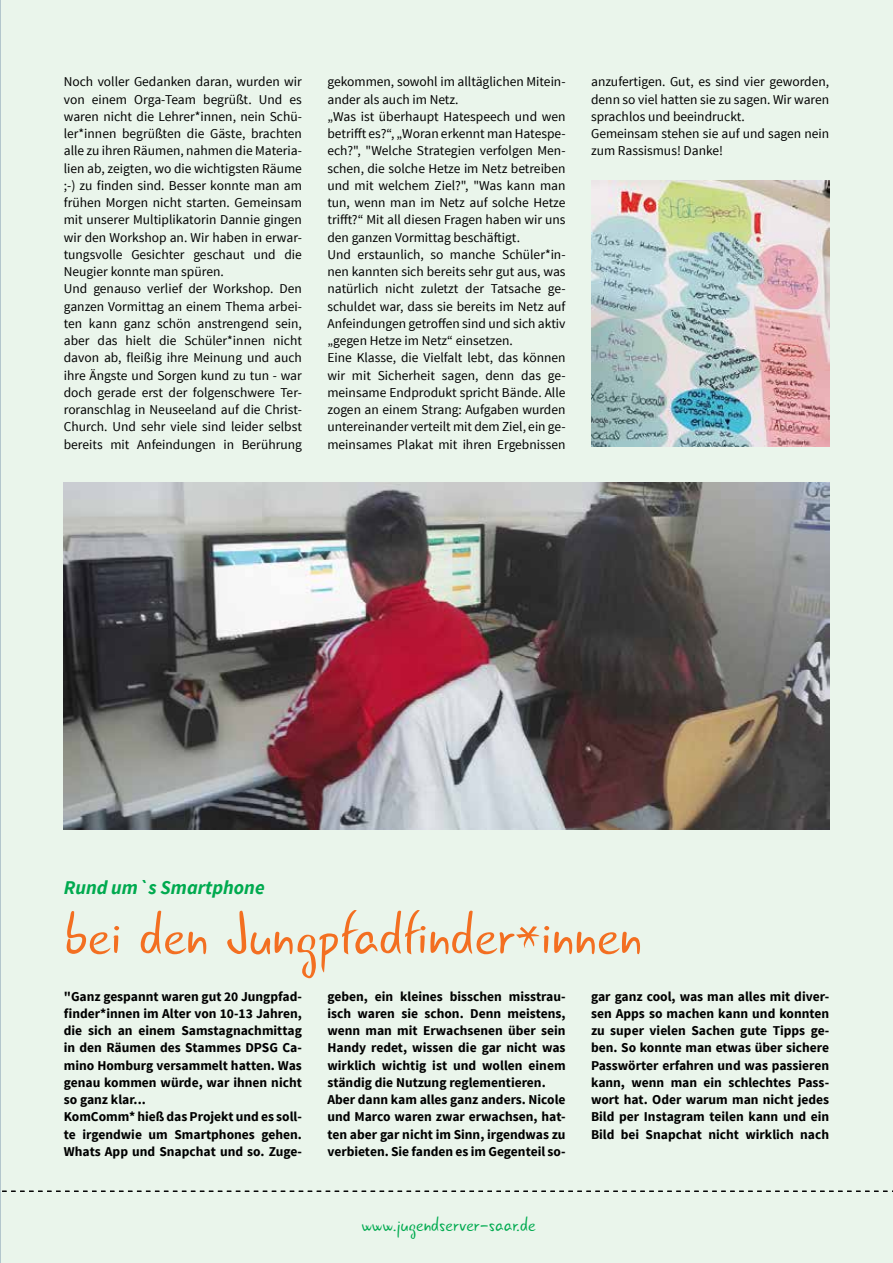
<style>
.page{position:relative;width:893px;height:1263px;background:#eaf5eb}
.page>*{position:absolute;margin:0;border:0;box-sizing:border-box;transform-origin:0 0}
.t1{font:63px "Gunny Rewritten";color:#f36f21}
.t2{font:21px "Gunny Rewritten";color:#00aa4f}
.t3{font:italic 700 19.5px "Source Sans Pro";color:#00aa4f}
.t4{font:13.5px/17.2px "Source Sans Pro";color:#000}
.t5{font:700 13.5px/17.2px "Source Sans Pro";color:#000}
</style>
<div class="page">
<hr style="left:0;top:0;width:1px;height:1263px;background:#839db1">
<svg style="left:0;top:1191px;width:893px;height:1px"></svg>
<img style="left:64px;top:482px;width:765px;height:347px">
<img style="left:591px;top:180px;width:238px;height:266px">
<p class="t4" style="left:64px;top:73px;width:240px">Noch voller Gedanken daran, wurden wir von einem Orga-Team begrüßt. Und es waren nicht die Lehrer*innen, nein Schü&shy;ler*innen begrüßten die Gäste, brachten alle zu ihren Räumen, nahmen die Materia&shy;lien ab, zeigten, wo die wichtigsten Räume ;-) zu finden sind. Besser konnte man am frühen Morgen nicht starten. Gemeinsam mit unserer Multiplikatorin Dannie gingen wir den Workshop an. Wir haben in erwar&shy;tungsvolle Gesichter geschaut und die Neugier konnte man spüren.<br>Und genauso verlief der Workshop. Den ganzen Vormittag an einem Thema arbei&shy;ten kann ganz schön anstrengend sein, aber das hielt die Schüler*innen nicht davon ab, fleißig ihre Meinung und auch ihre Ängste und Sorgen kund zu tun - war doch gerade erst der folgenschwere Ter&shy;roranschlag in Neuseeland auf die Christ-Church. Und sehr viele sind leider selbst bereits mit Anfeindungen in Berührung</p>
<p class="t4" style="left:327px;top:74px;width:240px">gekommen, sowohl im alltäglichen Mitein&shy;ander als auch im Netz.<br>„Was ist überhaupt Hatespeech und wen betrifft es?“, „Woran erkennt man Hatespe&shy;ech?", "Welche Strategien verfolgen Men&shy;schen, die solche Hetze im Netz betreiben und mit welchem Ziel?", "Was kann man tun, wenn man im Netz auf solche Hetze trifft?“ Mit all diesen Fragen haben wir uns den ganzen Vormittag beschäftigt.<br>Und erstaunlich, so manche Schüler*in&shy;nen kannten sich bereits sehr gut aus, was natürlich nicht zuletzt der Tatsache ge&shy;schuldet war, dass sie bereits im Netz auf Anfeindungen getroffen sind und sich aktiv „gegen Hetze im Netz“ einsetzen.<br>Eine Klasse, die Vielfalt lebt, das können wir mit Sicherheit sagen, denn das ge&shy;meinsame Endprodukt spricht Bände. Alle zogen an einem Strang: Aufgaben wurden untereinander verteilt mit dem Ziel, ein ge&shy;meinsames Plakat mit ihren Ergebnissen</p>
<p class="t4" style="left:591px;top:74px;width:240px">anzufertigen. Gut, es sind vier geworden, denn so viel hatten sie zu sagen. Wir waren sprachlos und beeindruckt.<br>Gemeinsam stehen sie auf und sagen nein zum Rassismus! Danke!</p>
<h3 class="t3" style="left:64px;top:875px;width:202px">Rund um`s Smartphone</h3>
<h1 class="t1" style="left:64px;top:894px;width:580px">bei den Jungpfadfinder*innen</h1>
<p class="t5" style="left:591px;top:988px;width:240px;text-align:justify">gar ganz cool, was man alles mit diver&shy;sen Apps so machen kann und konnten zu super vielen Sachen gute Tipps ge&shy;ben. So konnte man etwas über sichere Passwörter erfahren und was passieren kann, wenn man ein schlechtes Pass&shy;wort hat. Oder warum man nicht jedes Bild per Instagram teilen kann und ein Bild bei Snapchat nicht wirklich nach</p>
<p class="t5" style="left:64px;top:988px;width:240px">"Ganz gespannt waren gut 20 Jungpfad&shy;finder*innen im Alter von 10-13 Jahren, die sich an einem Samstagnachmittag in den Räumen des Stammes DPSG Ca&shy;mino Homburg versammelt hatten. Was genau kommen würde, war ihnen nicht so ganz klar...<br>KomComm* hieß das Projekt und es soll&shy;te irgendwie um Smartphones gehen.<br>Whats App und Snapchat und so. Zuge-</p>
<p class="t5" style="left:327px;top:988px;width:240px">geben, ein kleines bisschen misstrau&shy;isch waren sie schon. Denn meistens, wenn man mit Erwachsenen über sein Handy redet, wissen die gar nicht was wirklich wichtig ist und wollen einem ständig die Nutzung reglementieren.<br>Aber dann kam alles ganz anders. Nicole und Marco waren zwar erwachsen, hat&shy;ten aber gar nicht im Sinn, irgendwas zu verbieten. Sie fanden es im Gegenteil so-</p>
<h2 class="t2" style="left:361px;top:1211px;width:176px">www.jugendserver-saar.de</h2>
</div>
